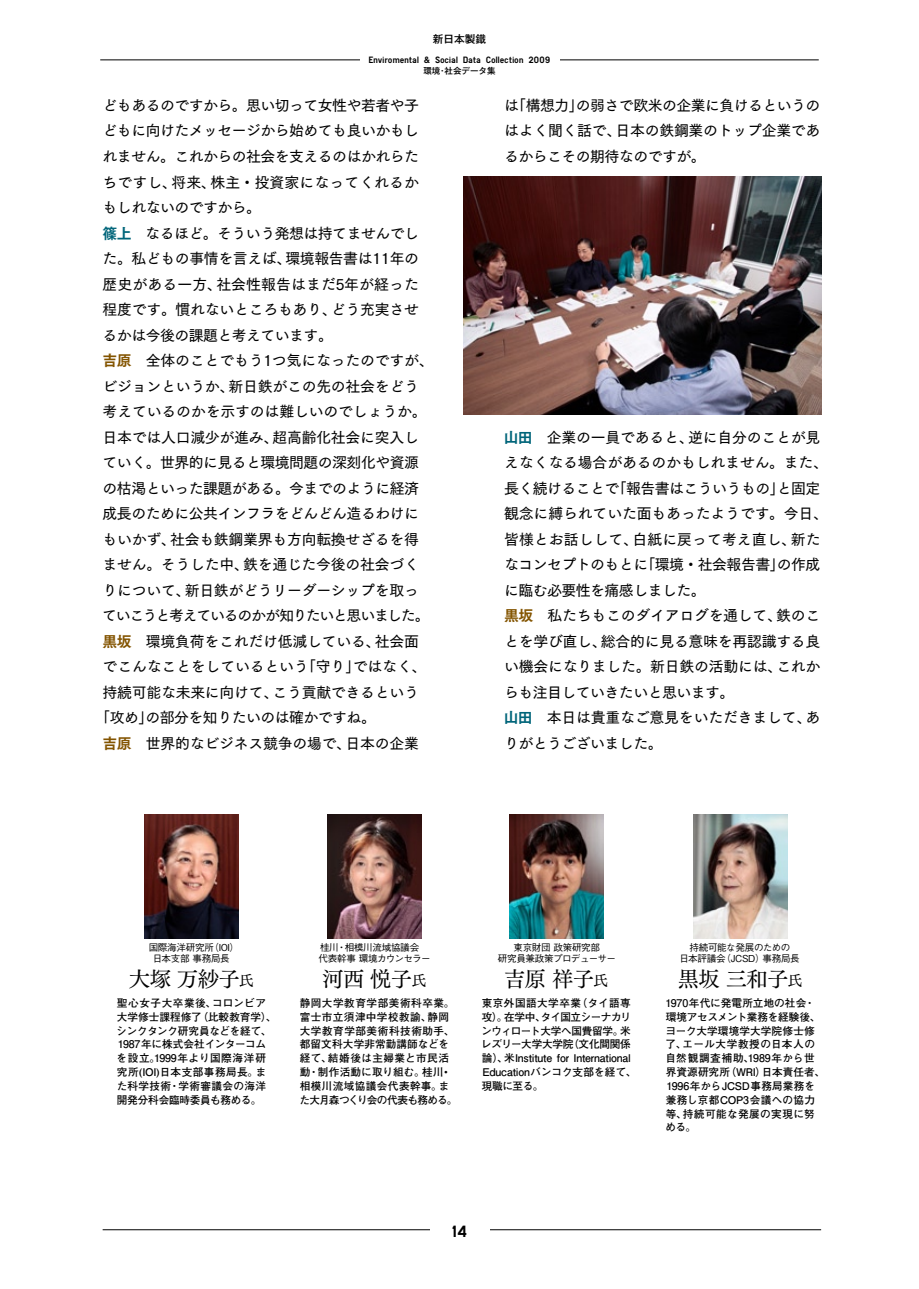
<style>
.page{position:relative;width:919px;height:1289px;background:#fff}
.page>*{position:absolute;margin:0;border:0;box-sizing:border-box;transform-origin:0 0}
.t1{font:21.3px "Tsuku Min Pro M";letter-spacing:-.025em;color:#000}
.t2{font:16.95px "Snv D";color:#000}
.t3{font:14.85px/25.5px "Tsuku Go Pro D";letter-spacing:-.02em;color:#000;text-align:justify}
.t4{font:14.85px "Tsuku Go Pro D";letter-spacing:.005em;color:#000}
.t5{font:14.85px "Tsuku Go Pro D";letter-spacing:-.085em;color:#000}
.t6{font:700 10.65px/13.8px "Futo Go B101 Pro";letter-spacing:.005em;color:#000}
.t7{font:700 10.65px/13.8px "Futo Go B101 Pro";letter-spacing:.035em;color:#000}
.t8{font:700 10.65px/13.8px "Futo Go B101 Pro";letter-spacing:-.025em;color:#000}
.t9{font:500 10.65px "Gothic MB101 Pro";color:#000}
.t10{font:500 9.6px/11.7px "Gothic BBB Pro";letter-spacing:-.04em;color:#000;text-align:center}
.t11{font:9.6px "Snv D";letter-spacing:-.025em;color:#000}
.t12{font:500 8.55px "Gothic MB101 Pro";color:#000}
.s1{font-family:"Tsuku Go Pro E";color:#00657a}
.s2{font-family:"Tsuku Go Pro E";color:#835400}
.s3{font-size:14.85px}
</style>
<div class="page">
<hr style="left:100px;top:60px;width:718px;height:1px;background:#000">
<div style="left:359px;top:55px;width:200px;height:10px;background:#fff"></div>
<img style="left:463px;top:176px;width:358px;height:239px">
<img style="left:327px;top:814px;width:94px;height:124px">
<img style="left:145px;top:814px;width:93px;height:124px">
<img style="left:693px;top:814px;width:94px;height:124px">
<img style="left:509px;top:814px;width:94px;height:124px">
<hr style="left:103px;top:1229px;width:718px;height:1px;background:#000">
<div style="left:430px;top:1222px;width:59px;height:17px;background:#fff"></div>
<p class="t9" style="left:433px;top:30px;width:55px">新日本製鐵</p>
<p class="t11" style="left:368px;top:54px;width:184px">Enviromental &amp; Social Data Collection 2009</p>
<p class="t12" style="left:423px;top:64px;width:74px">環境・社会データ集</p>
<p class="t3" style="left:103px;top:91px;width:318px">どもあるのですから。思い切って女性や若者や子</p>
<p class="t3" style="left:103px;top:116px;width:318px">どもに向けたメッセージから始めても良いかもし</p>
<p class="t3" style="left:103px;top:142px;width:318px">れません。これからの社会を支えるのはかれらた</p>
<p class="t4" style="left:103px;top:169px;width:318px">ちですし、将来、株主・投資家になってくれるか</p>
<p class="t3" style="left:103px;top:193px;width:160px">もしれないのですから。</p>
<p class="t3" style="left:103px;top:218px;width:318px"><span class="s1">篠上</span>　なるほど。そういう発想は持てませんでし</p>
<p class="t3" style="left:103px;top:244px;width:318px">た。私どもの事情を言えば、環境報告書は11年の</p>
<p class="t4" style="left:103px;top:271px;width:318px">歴史がある一方、社会性報告はまだ5年が経った</p>
<p class="t3" style="left:103px;top:295px;width:318px">程度です。慣れないところもあり、どう充実させ</p>
<p class="t3" style="left:103px;top:320px;width:232px">るかは今後の課題と考えています。</p>
<p class="t3" style="left:102px;top:346px;width:332px"><span class="s2">吉原</span>　全体のことでもう1つ気になったのですが、</p>
<p class="t3" style="left:103px;top:371px;width:318px">ビジョンというか、新日鉄がこの先の社会をどう</p>
<p class="t3" style="left:103px;top:397px;width:325px">考えているのかを示すのは難しいのでしょうか。</p>
<p class="t3" style="left:103px;top:422px;width:318px">日本では人口減少が進み、超高齢化社会に突入し</p>
<p class="t3" style="left:103px;top:448px;width:318px">ていく。世界的に見ると環境問題の深刻化や資源</p>
<p class="t3" style="left:103px;top:473px;width:318px">の枯渇といった課題がある。今までのように経済</p>
<p class="t3" style="left:103px;top:499px;width:318px">成長のために公共インフラをどんどん造るわけに</p>
<p class="t3" style="left:103px;top:525px;width:318px">もいかず、社会も鉄鋼業界も方向転換せざるを得</p>
<p class="t3" style="left:103px;top:550px;width:318px">ません。そうした中、鉄を通じた今後の社会づく</p>
<p class="t3" style="left:103px;top:576px;width:318px">りについて、新日鉄がどうリーダーシップを取っ</p>
<p class="t5" style="left:102px;top:603px;width:329px">ていこうと考えているのかが知りたいと思いました。</p>
<p class="t3" style="left:102px;top:627px;width:318px"><span class="s2">黒坂</span>　環境負荷をこれだけ低減している、社会面</p>
<p class="t3" style="left:103px;top:652px;width:325px">でこんなことをしているという「守り」ではなく、</p>
<p class="t3" style="left:103px;top:678px;width:318px">持続可能な未来に向けて、こう貢献できるという</p>
<p class="t3" style="left:95px;top:703px;width:282px">「攻め」の部分を知りたいのは確かですね。</p>
<p class="t3" style="left:102px;top:729px;width:318px"><span class="s2">吉原</span>　世界的なビジネス競争の場で、日本の企業</p>
<p class="t3" style="left:504px;top:91px;width:318px">は「構想力」の弱さで欧米の企業に負けるというのはよく聞く話で、日本の鉄鋼業のトップ企業であるからこその期待なのですが。</p>
<p class="t3" style="left:504px;top:422px;width:325px;text-align:left"><span class="s1">山田</span>　企業の一員であると、逆に自分のことが見えなくなる場合があるのかもしれません。また、長く続けることで「報告書はこういうもの」と固定観念に縛られていた面もあったようです。今日、皆様とお話しして、白紙に戻って考え直し、新たなコンセプトのもとに「環境・社会報告書」の作成に臨む必要性を痛感しました。<br><span class="s2">黒坂</span>　私たちもこのダイアログを通して、鉄のことを学び直し、総合的に見る意味を再認識する良い機会になりました。新日鉄の活動には、これからも注目していきたいと思います。<br><span class="s1">山田</span>　本日は貴重なご意見をいただきまして、ありがとうございました。</p>
<p class="t10" style="left:149px;top:940px;width:92px">国際海洋研究所（IOI）日本支部 事務局長</p>
<p class="t10" style="left:318px;top:940px;width:114px;text-align:left">桂川・相模川流域協議会　代表幹事 環境カウンセラー</p>
<p class="t10" style="left:498px;top:940px;width:119px">東京財団 政策研究部<br>研究員兼政策プロデューサー</p>
<p class="t10" style="left:679px;top:940px;width:122px">持続可能な発展のための<br>日本評議会（JCSD）事務局長</p>
<h1 class="t1" style="left:129px;top:959px;width:127px">大塚 万紗子<span class="s3">氏</span></h1>
<h1 class="t1" style="left:322px;top:959px;width:106px">河西 悦子<span class="s3">氏</span></h1>
<h1 class="t1" style="left:504px;top:959px;width:106px">吉原 祥子<span class="s3">氏</span></h1>
<h1 class="t1" style="left:677px;top:959px;width:126px">黒坂 三和子<span class="s3">氏</span></h1>
<p class="t6" style="left:117px;top:994px;width:161px">聖心女子大卒業後、コロンビア大学修士課程修了（比較教育学）、シンクタンク研究員などを経て、<br>1987年に株式会社インターコムを設立。1999年より国際海洋研究所(IOI)日本支部事務局長。また科学技術・学術審議会の海洋開発分科会臨時委員も務める。</p>
<p class="t7" style="left:299px;top:994px;width:159px">静岡大学教育学部美術科卒業。富士市立須津中学校教諭、静岡大学教育学部美術科技術助手、都留文科大学非常勤講師などを経て、結婚後は主婦業と市民活動・制作活動に取り組む。桂川•相模川流域協議会代表幹事。また大月森つくり会の代表も務める。</p>
<p class="t8" style="left:481px;top:994px;width:157px">東京外国語大学卒業（タイ語専攻）。在学中、タイ国立シーナカリンウィロート大学へ国費留学。米レズリー大学大学院（文化間関係論）、米Institute for International<br>Educationバンコク支部を経て、現職に至る。</p>
<p class="t6" style="left:665px;top:994px;width:161px">1970年代に発電所立地の社会・環境アセスメント業務を経験後、ヨーク大学環境学大学院修士修了、エール大学教授の日本人の自然観調査補助、1989年から世界資源研究所（WRI）日本責任者、<br>1996年からJCSD事務局業務を兼務し京都COP3会議への協力等、持続可能な発展の実現に努める。</p>
<p class="t2" style="left:452px;top:1221px;width:17px">14</p>
</div>
